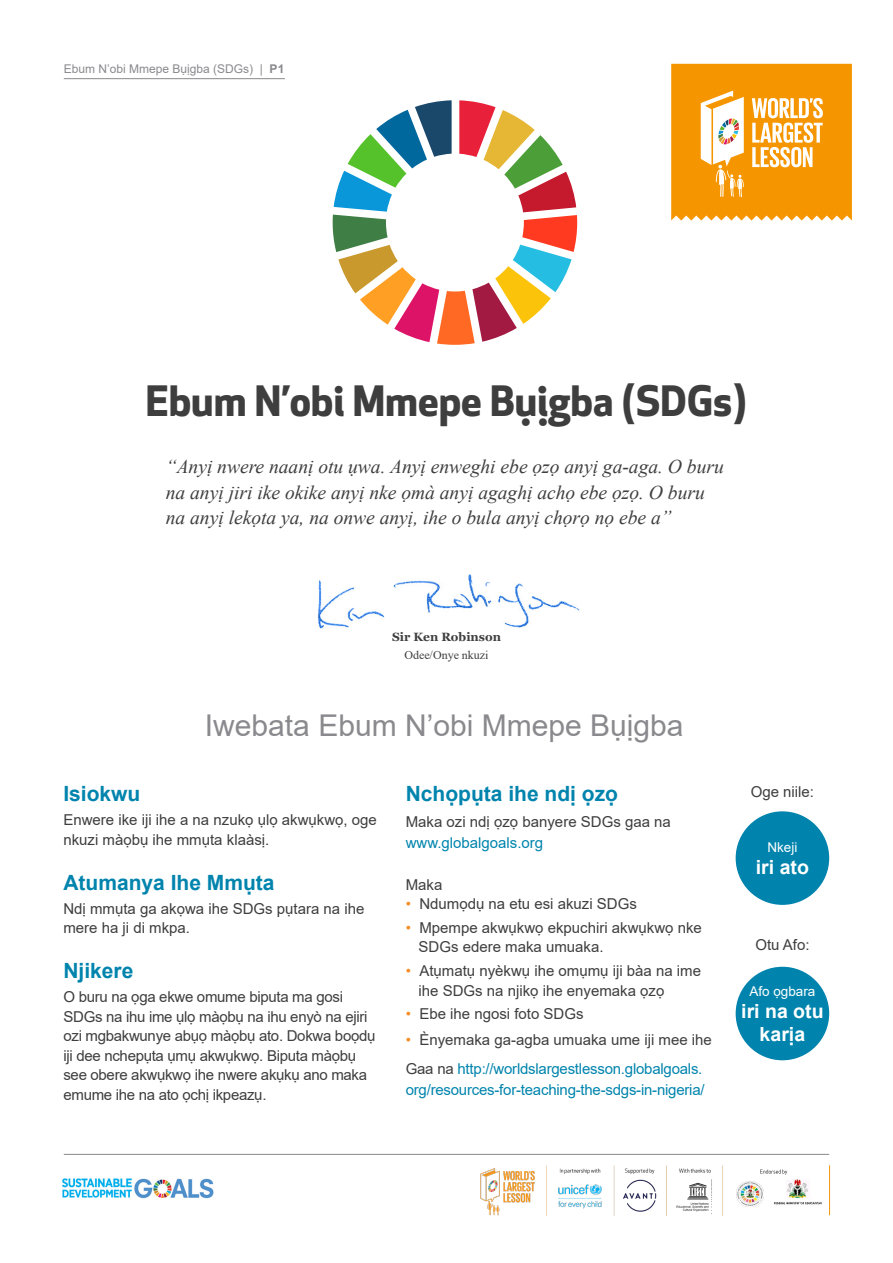
<style>
.page{position:relative;width:893px;height:1263px;background:#fff}
.page>*{position:absolute;margin:0;border:0;box-sizing:border-box;transform-origin:0 0}
.Basic_Copy{font:700 40.8px "Apex New";color:#3e3e3f}
.t1{font:30px "Arial";color:#8a8a8e}
.BlueHeading{font:700 21px "Arial";color:#0084ad}
.t2{font:italic 19.5px/25.5px "Times New Roman";color:#3e3e3f}
.t3{font:700 19.5px/22.5px "Arial";color:#fff;text-align:center}
.Basic_Copy-2{font:15px/19.5px "Arial";color:#3e3e3f}
.Basic_Copy-3{font:15px/19.5px "Arial";letter-spacing:-.02em;color:#3e3e3f}
.GreyCopy{font:15px/21px "Arial";letter-spacing:-.015em;color:#0084ad}
.GreyCopy-2{font:15px/21px "Arial";color:#3e3e3f}
.mins{font:15px "Arial";color:#3e3e3f}
.t4{font:13.5px "Arial";color:#fff}
.t5{font:12px "Arial";color:#8a8a8e}
.t6{font:700 12px "Georgia";color:#3e3e3f}
.t7{font:12px "Times New Roman";color:#3e3e3f}
.s1{font-weight:700}
.s2{color:#0084ad}
.s3{color:#f68c23}
.s4{color:#3e3e3f}
</style>
<div class="page">
<hr style="left:64px;top:78px;width:221px;height:1px;background:#8a8a8e">
<hr style="left:64px;top:1154px;width:765px;height:1px;background:#8a8a8e">
<img style="left:62px;top:1178px;width:152px;height:20px">
<img style="left:480px;top:1165px;width:243px;height:51px">
<img style="left:774px;top:1179px;width:48px;height:26px">
<hr style="left:829px;top:1165px;width:1px;height:50px;background:#f49709">
<svg style="left:760px;top:1169px;width:27px;height:6px"></svg>
<img style="left:737px;top:1181px;width:26px;height:26px">
<div style="left:736px;top:811px;width:93px;height:94px;background:#0084ad;border-radius:50%"></div>
<div style="left:736px;top:967px;width:93px;height:93px;background:#0084ad;border-radius:50%"></div>
<svg style="left:333px;top:100px;width:244px;height:245px"></svg>
<svg style="left:671px;top:64px;width:181px;height:157px;background:#f6a931"></svg>
<img style="left:317px;top:574px;width:263px;height:55px">
<p class="t5" style="left:64px;top:60px;width:222px">Ebum N’obi Mmepe Bụịgba (SDGs) | <span class="s1">P1</span></p>
<p class="Basic_Copy" style="left:146px;top:371px;width:603px">Ebum N’obi Mmepe Bụịgba (SDGs)</p>
<p class="t2" style="left:166px;top:453px;width:559px">“Anyị nwere naanị otu ụwa. Anyị enweghi ebe ọzọ anyị ga-aga. O buru na anyị jiri ike okike anyị nke ọmà anyị agaghị achọ ebe ọzọ. O buru na anyị lekọta ya, na onwe anyị, ihe o bula anyị chọrọ nọ ebe a”</p>
<p class="t6" style="left:392px;top:629px;width:110px">Sir Ken Robinson</p>
<p class="t7" style="left:404px;top:646px;width:86px">Odee/Onye nkuzi</p>
<p class="t1" style="left:205px;top:705px;width:480px">Iwebata Ebum N’obi Mmepe Bụịgba</p>
<p class="BlueHeading" style="left:63px;top:779px;width:79px">Isiokwu</p>
<p class="Basic_Copy-2" style="left:63px;top:810px;width:315px">Enwere ike iji ihe a na nzukọ ụlọ akwụkwọ, oge nkuzi màọbụ ihe mmụta klaàsị.</p>
<p class="BlueHeading" style="left:63px;top:868px;width:213px">Atumanya Ihe Mmụta</p>
<p class="Basic_Copy-2" style="left:63px;top:898px;width:302px">Ndị mmụta ga akọwa ihe SDGs pụtara na ihe mere ha ji di mkpa.</p>
<p class="BlueHeading" style="left:63px;top:956px;width:72px">Njikere</p>
<p class="Basic_Copy-3" style="left:63px;top:987px;width:314px">O buru na ọga ekwe omume biputa ma gosi SDGs na ihu ime ụlọ màọbụ na ihu enyò na ejiri ozi mgbakwunye abụọ màọbụ ato. Dokwa boọdụ iji dee nchepụta ụmụ akwụkwọ. Biputa màọbụ see obere akwụkwọ ihe nwere akụkụ ano maka emume ihe na ato ọchị ikpeazụ.</p>
<p class="BlueHeading" style="left:406px;top:779px;width:214px">Nchọpụta ihe ndị ọzọ</p>
<p class="GreyCopy-2" style="left:406px;top:811px;width:267px">Maka ozi ndị ọzọ banyere SDGs gaa na <span class="s2">www.globalgoals.org</span></p>
<p class="GreyCopy-2" style="left:406px;top:874px;width:38px">Maka</p>
<p class="Basic_Copy-2" style="left:406px;top:894px;width:233px"><span class="s3">•</span> Ndumọdụ na etu esi akuzi SDGs</p>
<p class="Basic_Copy-2" style="left:418px;top:918px;width:285px;text-indent:-13px"><span class="s3">•</span> Mpempe akwụkwọ ekpuchiri akwụkwọ nke<br>SDGs edere maka umuaka.</p>
<p class="Basic_Copy-2" style="left:418px;top:961px;width:284px;text-indent:-13px"><span class="s3">•</span> Atụmatụ nyèkwụ ihe omụmụ iji bàa na ime ihe SDGs na njikọ ihe enyemaka ọzọ</p>
<p class="Basic_Copy-2" style="left:406px;top:1004px;width:179px"><span class="s3">•</span> Ebe ihe ngosi foto SDGs</p>
<p class="Basic_Copy-2" style="left:406px;top:1029px;width:308px"><span class="s3">•</span> Ènyemaka ga-agba umuaka ume iji mee ihe</p>
<p class="GreyCopy" style="left:406px;top:1058px;width:300px"><span class="s4">Gaa na</span> http://worldslargestlesson.globalgoals. org/resources-for-teaching-the-sdgs-in-nigeria/</p>
<p class="mins" style="left:751px;top:781px;width:65px">Oge niile:</p>
<p class="t4" style="left:767px;top:838px;width:31px">Nkeji</p>
<p class="t3" style="left:756px;top:856px;width:55px">iri ato</p>
<p class="mins" style="left:755px;top:935px;width:56px">Otu Afo:</p>
<p class="t4" style="left:749px;top:982px;width:68px">Afo ọgbara</p>
<p class="t3" style="left:741px;top:1000px;width:84px">iri na otu karịa</p>
</div>
